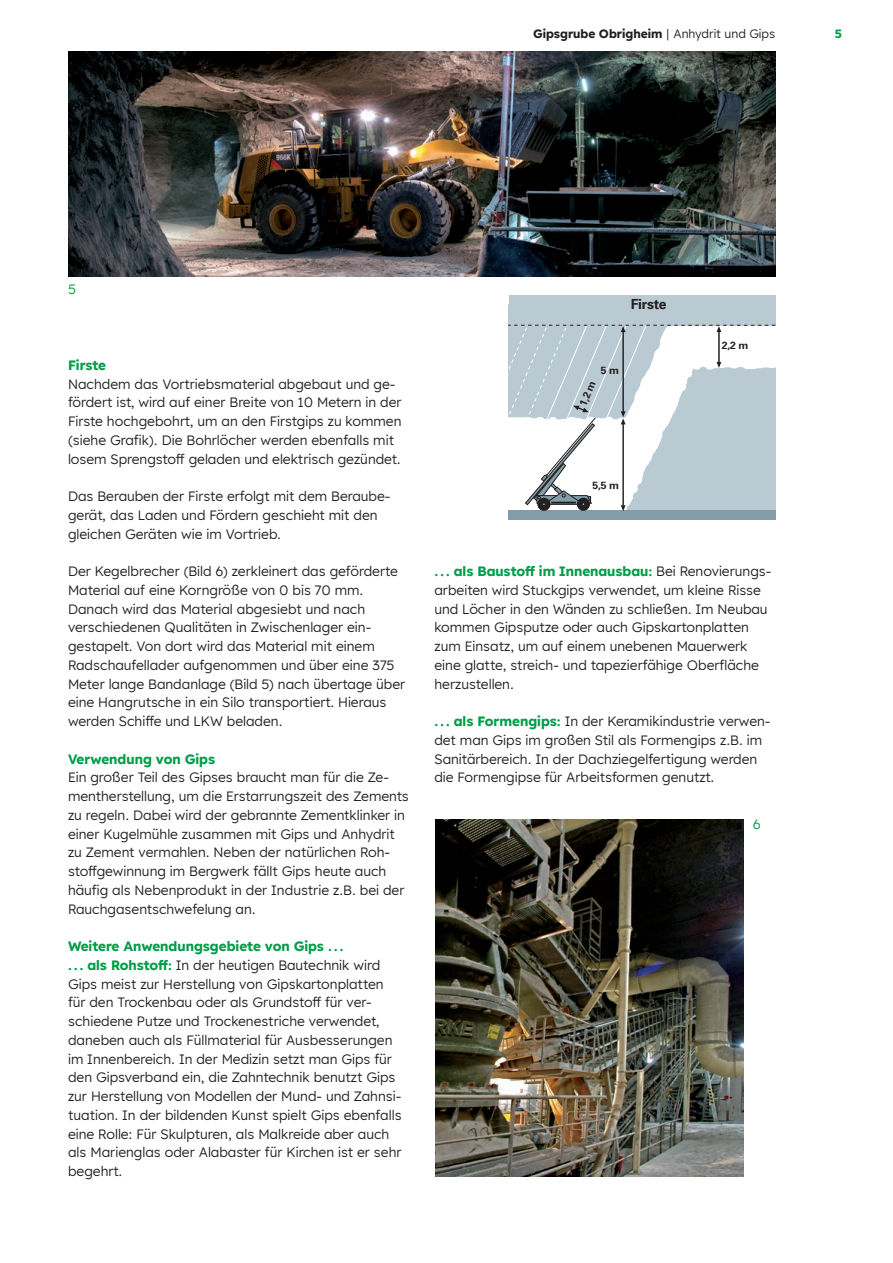
<style>
.page{position:relative;width:893px;height:1263px;background:#fff}
.page>*{position:absolute;margin:0;border:0;box-sizing:border-box;transform-origin:0 0}
.t1{font:700 13.95px "Univers";letter-spacing:-.02em;color:#231f20}
.t2{font:13.5px/18.8px "Lexend HM";color:#231f20}
.t3{font:700 13.5px "Lexend HM";color:#009d48}
.t4{font:13.5px "Lexend HM";color:#009d48}
.t5{font:700 12px "Lexend HM";color:#231f20}
.t6{font:700 12px "Lexend HM";color:#009d48}
.t7{font:700 10.5px "Univers";color:#231f20}
.s1{font-weight:400}
.s2{font-weight:700;color:#009d48}
</style>
<div class="page">
<img style="left:68px;top:51px;width:707px;height:225px">
<div style="left:509px;top:510px;width:266px;height:10px;background:#839ca9"></div>
<svg style="left:509px;top:295px;width:266px;height:216px"></svg>
<img style="left:436px;top:820px;width:307px;height:356px">
<p class="t5" style="left:533px;top:24px;width:244px">Gipsgrube Obrigheim <span class="s1">| Anhydrit und Gips</span></p>
<p class="t6" style="left:835px;top:24px;width:8px">5</p>
<p class="t4" style="left:68px;top:280px;width:9px">5</p>
<p class="t3" style="left:68px;top:354px;width:40px">Firste</p>
<p class="t2" style="left:68px;top:374px;width:335px">Nachdem das Vortriebsmaterial abgebaut und ge&shy;fördert ist, wird auf einer Breite von 10 Metern in der Firste hochgebohrt, um an den Firstgips zu kommen (siehe Grafik). Die Bohrlöcher werden ebenfalls mit losem Sprengstoff geladen und elektrisch gezündet.</p>
<p class="t2" style="left:68px;top:486px;width:324px">Das Berauben der Firste erfolgt mit dem Beraube&shy;gerät, das Laden und Fördern geschieht mit den gleichen Geräten wie im Vortrieb.</p>
<p class="t2" style="left:68px;top:561px;width:339px">Der Kegelbrecher (Bild 6) zerkleinert das geförderte Material auf eine Korngröße von 0 bis 70 mm.<br>Danach wird das Material abgesiebt und nach verschiedenen Qualitäten in Zwischenlager ein&shy;gestapelt. Von dort wird das Material mit einem Radschaufellader aufgenommen und über eine 375<br>Meter lange Bandanlage (Bild 5) nach übertage über eine Hangrutsche in ein Silo transportiert. Hieraus werden Schiffe und LKW beladen.</p>
<p class="t3" style="left:68px;top:748px;width:149px">Verwendung von Gips</p>
<p class="t2" style="left:68px;top:767px;width:342px">Ein großer Teil des Gipses braucht man für die Ze&shy;mentherstellung, um die Erstarrungszeit des Zements zu regeln. Dabei wird der gebrannte Zementklinker in einer Kugelmühle zusammen mit Gips und Anhydrit zu Zement vermahlen. Neben der natürlichen Roh&shy;stoffgewinnung im Bergwerk fällt Gips heute auch häufig als Nebenprodukt in der Industrie z.B. bei der Rauchgasentschwefelung an.</p>
<p class="t2" style="left:68px;top:936px;width:335px"><span class="s2">Weitere Anwendungsgebiete von Gips …<br>… als Rohstoff:</span> In der heutigen Bautechnik wird Gips meist zur Herstellung von Gipskartonplatten für den Trockenbau oder als Grundstoff für ver&shy;schiedene Putze und Trockenestriche verwendet, daneben auch als Füllmaterial für Ausbesserungen im Innenbereich. In der Medizin setzt man Gips für den Gipsverband ein, die Zahntechnik benutzt Gips zur Herstellung von Modellen der Mund- und Zahnsi&shy;tuation. In der bildenden Kunst spielt Gips ebenfalls eine Rolle: Für Skulpturen, als Malkreide aber auch als Marienglas oder Alabaster für Kirchen ist er sehr begehrt.</p>
<p class="t1" style="left:631px;top:295px;width:37px">Firste</p>
<p class="t7" style="left:601px;top:363px;width:20px">5 m</p>
<p class="t7" style="left:576px;top:403px;width:28px;rotate:-67deg">1,2 m</p>
<p class="t7" style="left:593px;top:479px;width:28px">5,5 m</p>
<p class="t7" style="left:722px;top:339px;width:28px">2,2 m</p>
<p class="t2" style="left:434px;top:561px;width:338px"><span class="s2">… als Baustoff im Innenausbau:</span> Bei Renovierungs&shy;arbeiten wird Stuckgips verwendet, um kleine Risse und Löcher in den Wänden zu schließen. Im Neubau kommen Gipsputze oder auch Gipskartonplatten zum Einsatz, um auf einem unebenen Mauerwerk eine glatte, streich- und tapezierfähige Oberfläche herzustellen.</p>
<p class="t2" style="left:434px;top:711px;width:338px"><span class="s2">… als Formengips:</span> In der Keramikindustrie verwen&shy;det man Gips im großen Stil als Formengips z.B. im Sanitärbereich. In der Dachziegelfertigung werden die Formengipse für Arbeitsformen genutzt.</p>
<p class="t4" style="left:753px;top:815px;width:9px">6</p>
</div>
